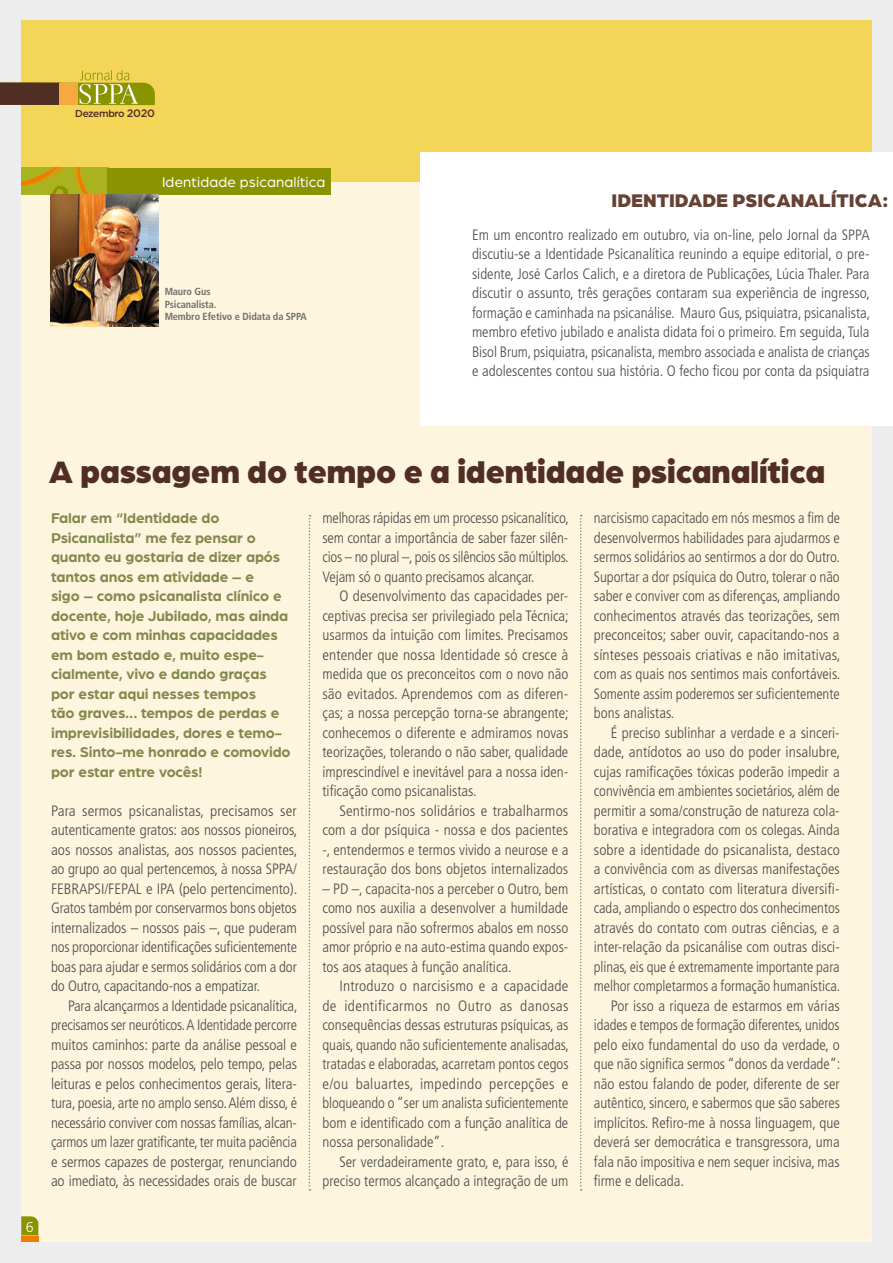
<style>
.page{position:relative;width:893px;height:1263px;background:#fff}
.page>*{position:absolute;margin:0;border:0;box-sizing:border-box;transform-origin:0 0}
.t1{font:900 33px "Arboria";color:#512e24}
.t2{font:900 19.5px "Arboria";color:#664236}
.t3{font:300 condensed 15px/19.5px "Frutiger LT Std";color:#4a4a49;text-align:justify}
.t4{font:700 15px/19.5px "Arboria";letter-spacing:-.01em;color:#82884d}
.t5{font:15px "Arboria";letter-spacing:.01em;color:#fff}
.t6{font:14.25px "Bastardus Sans";color:#fff}
.t7{font:500 10.8px "Arboria";letter-spacing:-.02em;color:#512e24}
.t8{font:700 condensed 10.2px/12.3px "Frutiger LT Std";letter-spacing:-.01em;color:#706f6f}
.s1{font-family:"Gotham"}
</style>
<div class="page">
<div style="left:0;top:0;width:891px;height:1263px;background:#ededed"></div>
<div style="left:21px;top:21px;width:851px;height:1221px;background:#fdf5dd"></div>
<div style="left:21px;top:21px;width:851px;height:161px;background:#f3d558"></div>
<svg style="left:309px;top:515px;width:1px;height:676px"></svg>
<img style="left:21px;top:168px;width:87px;height:27px">
<svg style="left:49px;top:186px;width:30px;height:9px"></svg>
<div style="left:108px;top:168px;width:223px;height:27px;background:#8a9400"></div>
<svg style="left:580px;top:515px;width:2px;height:676px"></svg>
<img style="left:51px;top:194px;width:107px;height:132px">
<div style="left:421px;top:153px;width:472px;height:273px;background:#fff"></div>
<svg style="left:0;top:70px;width:155px;height:35px"></svg>
<svg style="left:21px;top:1216px;width:17px;height:19px"></svg>
<div style="left:21px;top:1236px;width:17px;height:6px;background:#ef7d00"></div>
<p class="t7" style="left:75px;top:106px;width:81px">Dezembro <span class="s1">2020</span></p>
<p class="t5" style="left:162px;top:173px;width:165px">Identidade psicanalítica</p>
<p class="t8" style="left:165px;top:286px;width:144px">Mauro Gus<br>Psicanalista.<br>Membro Efetivo e Didata da SPPA</p>
<h2 class="t2" style="left:611px;top:187px;width:279px">IDENTIDADE PSICANALÍTICA:</h2>
<p class="t3" style="left:472px;top:225px;width:400px">Em um encontro realizado em outubro, via on-line, pelo Jornal da SPPA discutiu-se a Identidade Psicanalítica reunindo a equipe editorial, o pre&shy;sidente, José Carlos Calich, e a diretora de Publicações, Lúcia Thaler. Para discutir o assunto, três gerações contaram sua experiência de ingresso, formação e caminhada na psicanálise. Mauro Gus, psiquiatra, psicanalista, membro efetivo jubilado e analista didata foi o primeiro. Em seguida, Tula Bisol Brum, psiquiatra, psicanalista, membro associada e analista de crianças e adolescentes contou sua história. O fecho ficou por conta da psiquiatra</p>
<p class="t6" style="left:26px;top:1218px;width:9px">6</p>
<h1 class="t1" style="left:49px;top:448px;width:778px">A passagem do tempo e a identidade psicanalítica</h1>
<p class="t4" style="left:51px;top:508px;width:241px">Falar em “Identidade do<br>Psicanalista” me fez pensar o quanto eu gostaria de dizer após tantos anos em atividade – e<br>sigo – como psicanalista clínico e docente, hoje Jubilado, mas ainda ativo e com minhas capacidades em bom estado e, muito espe&shy;cialmente, vivo e dando graças por estar aqui nesses tempos<br>tão graves... tempos de perdas e imprevisibilidades, dores e temo&shy;res. Sinto-me honrado e comovido por estar entre vocês!</p>
<p class="t3" style="left:51px;top:801px;width:248px">Para sermos psicanalistas, precisamos ser autenticamente gratos: aos nossos pioneiros, aos nossos analistas, aos nossos pacientes, ao grupo ao qual pertencemos, à nossa SPPA/ FEBRAPSI/FEPAL e IPA (pelo pertencimento).<br>Gratos também por conservarmos bons objetos internalizados – nossos pais –, que puderam nos proporcionar identificações suficientemente boas para ajudar e sermos solidários com a dor do Outro, capacitando-nos a empatizar.</p>
<p class="t3" style="left:51px;top:996px;width:248px;text-indent:17px">Para alcançarmos a Identidade psicanalítica, precisamos ser neuróticos. A Identidade percorre muitos caminhos: parte da análise pessoal e passa por nossos modelos, pelo tempo, pelas leituras e pelos conhecimentos gerais, litera&shy;tura, poesia, arte no amplo senso. Além disso, é necessário conviver com nossas famílias, alcan&shy;çarmos um lazer gratificante, ter muita paciência e sermos capazes de postergar, renunciando ao imediato, às necessidades orais de buscar</p>
<p class="t3" style="left:322px;top:509px;width:248px">melhoras rápidas em um processo psicanalítico, sem contar a importância de saber fazer silên&shy;cios – no plural –, pois os silêncios são múltiplos.<br>Vejam só o quanto precisamos alcançar.</p>
<p class="t3" style="left:322px;top:587px;width:248px;text-indent:17px">O desenvolvimento das capacidades per&shy;ceptivas precisa ser privilegiado pela Técnica; usarmos da intuição com limites. Precisamos entender que nossa Identidade só cresce à medida que os preconceitos com o novo não são evitados. Aprendemos com as diferen&shy;ças; a nossa percepção torna-se abrangente; conhecemos o diferente e admiramos novas teorizações, tolerando o não saber, qualidade imprescindível e inevitável para a nossa iden&shy;tificação como psicanalistas.</p>
<p class="t3" style="left:322px;top:801px;width:247px;text-indent:17px">Sentirmo-nos solidários e trabalharmos com a dor psíquica - nossa e dos pacientes -, entendermos e termos vivido a neurose e a restauração dos bons objetos internalizados</p>
<p class="t3" style="left:322px;top:879px;width:247px">– PD –, capacita-nos a perceber o Outro, bem como nos auxilia a desenvolver a humildade possível para não sofrermos abalos em nosso amor próprio e na auto-estima quando expos&shy;tos aos ataques à função analítica.</p>
<p class="t3" style="left:322px;top:977px;width:248px;text-indent:17px">Introduzo o narcisismo e a capacidade de identificarmos no Outro as danosas consequências dessas estruturas psíquicas, as quais, quando não suficientemente analisadas, tratadas e elaboradas, acarretam pontos cegos e/ou baluartes, impedindo percepções e bloqueando o “ser um analista suficientemente bom e identificado com a função analítica de nossa personalidade”.</p>
<p class="t3" style="left:322px;top:1152px;width:247px;text-align:right">Ser verdadeiramente grato, e, para isso, é preciso termos alcançado a integração de um</p>
<p class="t3" style="left:594px;top:509px;width:248px">narcisismo capacitado em nós mesmos a fim de desenvolvermos habilidades para ajudarmos e sermos solidários ao sentirmos a dor do Outro.<br>Suportar a dor psíquica do Outro, tolerar o não saber e conviver com as diferenças, ampliando conhecimentos através das teorizações, sem preconceitos; saber ouvir, capacitando-nos a sínteses pessoais criativas e não imitativas, com as quais nos sentimos mais confortáveis.<br>Somente assim poderemos ser suficientemente bons analistas.</p>
<p class="t3" style="left:611px;top:723px;width:230px">É preciso sublinhar a verdade e a sinceri-</p>
<p class="t3" style="left:594px;top:743px;width:248px">dade, antídotos ao uso do poder insalubre,</p>
<p class="t3" style="left:594px;top:762px;width:247px">cujas ramificações tóxicas poderão impedir a</p>
<p class="t3" style="left:594px;top:782px;width:247px">convivência em ambientes societários, além de</p>
<p class="t3" style="left:594px;top:801px;width:247px">permitir a soma/construção de natureza cola-</p>
<p class="t3" style="left:594px;top:821px;width:247px">borativa e integradora com os colegas. Ainda</p>
<p class="t3" style="left:594px;top:840px;width:248px">sobre a identidade do psicanalista, destaco</p>
<p class="t3" style="left:594px;top:860px;width:247px">a convivência com as diversas manifestações</p>
<p class="t3" style="left:594px;top:879px;width:247px">artísticas, o contato com literatura diversifi-</p>
<p class="t3" style="left:594px;top:899px;width:248px">cada, ampliando o espectro dos conhecimentos</p>
<p class="t3" style="left:594px;top:918px;width:247px">através do contato com outras ciências, e a</p>
<p class="t3" style="left:594px;top:938px;width:247px">inter-relação da psicanálise com outras disci-</p>
<p class="t3" style="left:594px;top:957px;width:247px">plinas, eis que é extremamente importante para</p>
<p class="t3" style="left:594px;top:977px;width:248px">melhor completarmos a formação humanística.</p>
<p class="t3" style="left:611px;top:996px;width:230px">Por isso a riqueza de estarmos em várias</p>
<p class="t3" style="left:594px;top:1016px;width:247px">idades e tempos de formação diferentes, unidos</p>
<p class="t3" style="left:594px;top:1035px;width:247px">pelo eixo fundamental do uso da verdade, o</p>
<p class="t3" style="left:594px;top:1055px;width:248px">que não significa sermos “donos da verdade”:</p>
<p class="t3" style="left:594px;top:1074px;width:247px">não estou falando de poder, diferente de ser</p>
<p class="t3" style="left:594px;top:1094px;width:248px">autêntico, sincero, e sabermos que são saberes</p>
<p class="t3" style="left:594px;top:1113px;width:247px">implícitos. Refiro-me à nossa linguagem, que</p>
<p class="t3" style="left:594px;top:1133px;width:247px">deverá ser democrática e transgressora, uma</p>
<p class="t3" style="left:594px;top:1152px;width:247px">fala não impositiva e nem sequer incisiva, mas</p>
<p class="t3" style="left:594px;top:1172px;width:92px">firme e delicada.</p>
</div>
